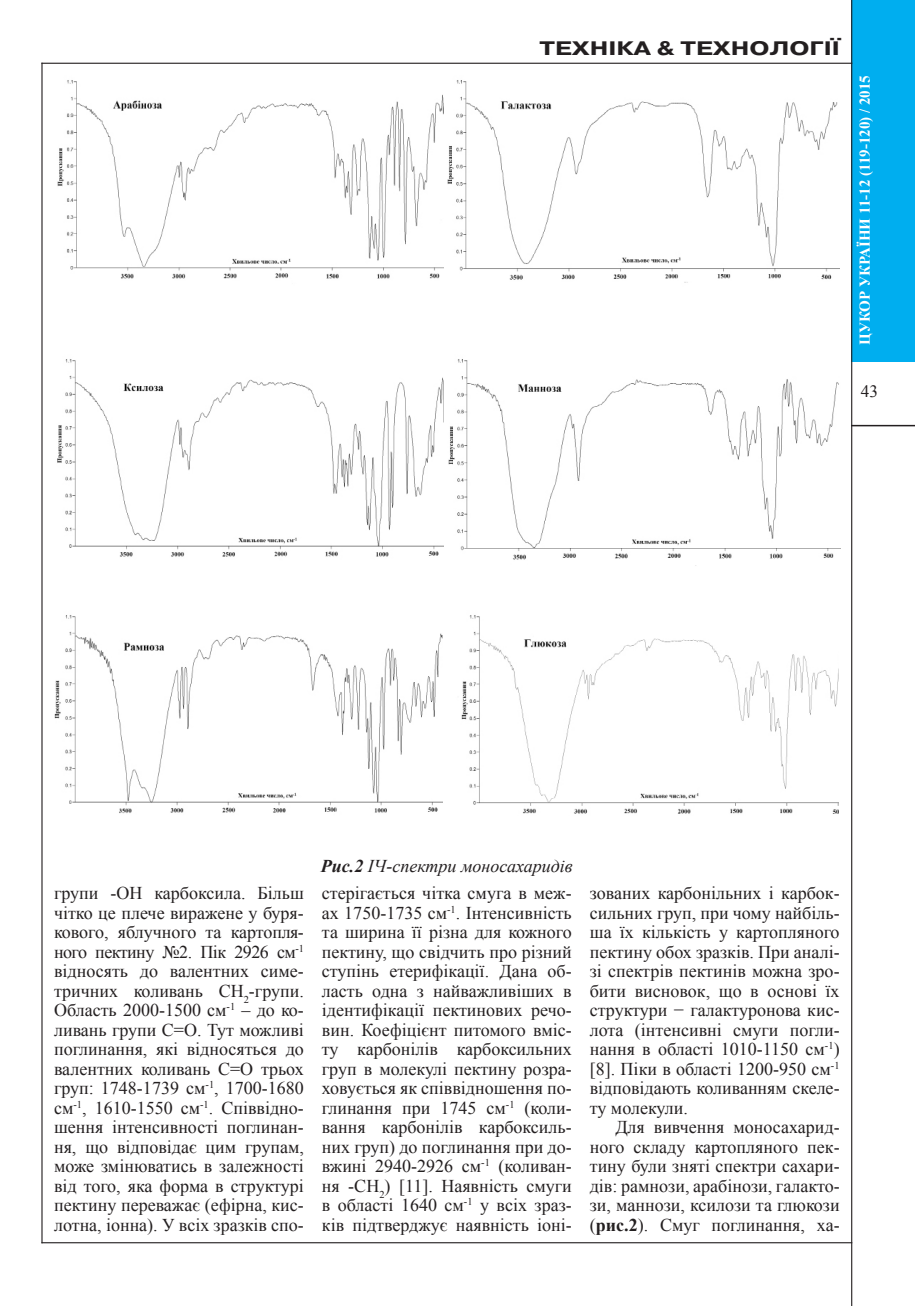
<style>
.page{position:relative;width:915px;height:1306px;background:#fff}
.page>*{position:absolute;margin:0;border:0;box-sizing:border-box;transform-origin:0 0}
.t1{font:700 19.5px "Pragmatica C";color:#231f20;scale:1.3 1}
.Текст{font:18px/19.5px "Times New Roman";color:#231f20;text-align:justify}
.t2{font:italic 18px "Times New Roman";color:#231f20}
.t3{font:17.25px "Times New Roman";color:#231f20}
.t4{font:700 15px "Times New Roman";color:#fff}
.s1{font-weight:700}
</style>
<div class="page">
<div style="left:850px;top:0;width:64px;height:362px;background:#00aeef"></div>
<hr style="left:850px;top:425px;width:64px;height:1px;background:#231f20">
<hr style="left:41px;top:63px;width:2px;height:1180px;background:#231f20">
<hr style="left:850px;top:0;width:2px;height:1305px;background:#231f20">
<hr style="left:41px;top:63px;width:811px;height:1px;background:#231f20">
<hr style="left:41px;top:1242px;width:811px;height:1px;background:#231f20">
<img style="left:57px;top:80px;width:387px;height:199px">
<img style="left:57px;top:359px;width:386px;height:198px">
<img style="left:54px;top:615px;width:388px;height:199px">
<img style="left:461px;top:615px;width:377px;height:199px">
<img style="left:447px;top:80px;width:392px;height:203px">
<img style="left:448px;top:359px;width:392px;height:207px">
<p class="t1" style="left:539px;top:38px;width:232px">ТЕХНІКА &amp; ТЕХНОЛОГІЇ</p>
<p class="t4" style="left:854px;top:345px;width:271px;rotate:-90deg">ЦУКОР УКРАЇНИ 11-12 (119-120) / 2015</p>
<p class="t3" style="left:860px;top:380px;width:19px">43</p>
<p class="t2" style="left:321px;top:854px;width:253px"><span class="s1">Рис.2</span> ІЧ-спектри моносахаридів</p>
<p class="Текст" style="left:54px;top:883px;width:251px">групи -ОН карбоксила. Більш чітко це плече виражене у буря&shy;кового, яблучного та картопля&shy;ного пектину №2. Пік 2926 см<sup>-1 </sup>відносять до валентних симе&shy;тричних коливань СН<sub>2</sub>-групи.<br>Область 2000-1500 см<sup>-1</sup> – до ко&shy;ливань групи С=О. Тут можливі поглинання, які відносяться до валентних коливань С=О трьох груп: 1748-1739 см<sup>-1</sup>, 1700-1680 см<sup>-1</sup>, 1610-1550 см<sup>-1</sup>. Співвідно&shy;шення інтенсивності поглинан&shy;ня, що відповідає цим групам, може змінюватись в залежності від того, яка форма в структурі пектину переважає (ефірна, кис&shy;лотна, іонна). У всіх зразків спо-</p>
<p class="Текст" style="left:322px;top:883px;width:251px">стерігається чітка смуга в меж&shy;ах 1750-1735 см<sup>-1</sup>. Інтенсивність та ширина її різна для кожного пектину, що свідчить про різний ступінь етерифікації. Дана об&shy;ласть одна з найважливіших в ідентифікації пектинових речо&shy;вин. Коефіцієнт питомого вміс&shy;ту карбонілів карбоксильних груп в молекулі пектину розра&shy;ховується як співвідношення по&shy;глинання при 1745 см<sup>-1</sup> (коли&shy;вання карбонілів карбоксиль&shy;них груп) до поглинання при до&shy;вжині 2940-2926 см<sup>-1</sup> (коливан&shy;ня -СН<sub>2</sub>) [11]. Наявність смуги в області 1640 см<sup>-1</sup> у всіх зраз&shy;ків підтверджує наявність іоні-</p>
<p class="Текст" style="left:589px;top:883px;width:251px">зованих карбонільних і карбок&shy;сильних груп, при чому найбіль&shy;ша їх кількість у картопляного пектину обох зразків. При аналі&shy;зі спектрів пектинів можна зро&shy;бити висновок, що в основі їх структури − галактуронова кис&shy;лота (інтенсивні смуги погли&shy;нання в області 1010-1150 см<sup>-1</sup>) [8]. Піки в області 1200-950 см<sup>-1 </sup>відповідають коливанням скеле&shy;ту молекули.</p>
<p class="Текст" style="left:589px;top:1117px;width:251px;text-indent:26px">Для вивчення моносахарид&shy;ного складу картопляного пек&shy;тину були зняті спектри сахари&shy;дів: рамнози, арабінози, галакто&shy;зи, маннози, ксилози та глюкози (<span class="s1">рис.2</span>). Смуг поглинання, ха-</p>
</div>
